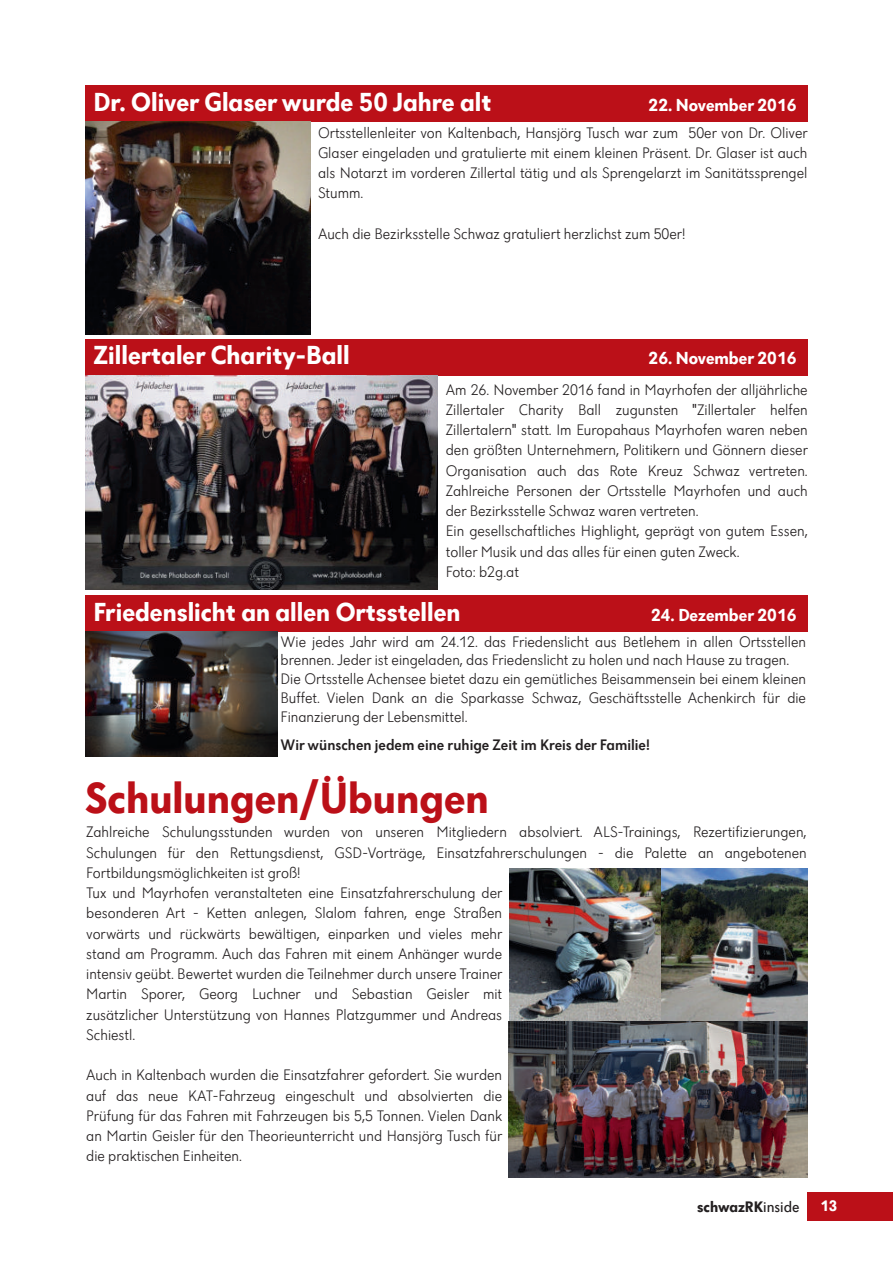
<style>
.page{position:relative;width:893px;height:1263px;background:#fff}
.page>*{position:absolute;margin:0;border:0;box-sizing:border-box;transform-origin:0 0}
.t1{font:700 45px "Dunant";color:#bb1018}
.t2{font:700 27px "Dunant";color:#fff}
.t3{font:700 18px "Dunant";color:#fff}
.t4{font:300 15.75px/20.2px "Dunant";color:#231f20}
.t5{font:500 15.75px "Dunant";color:#231f20}
.t6{font:700 15.75px "Dunant";color:#231f20}
.t7{font:700 15.75px "Dunant";color:#fff}
.s1{font-weight:400}
</style>
<div class="page">
<div style="left:807px;top:1192px;width:86px;height:28px;background:#bb1018"></div>
<div style="left:85px;top:339px;width:723px;height:36px;background:#bb1018"></div>
<img style="left:85px;top:375px;width:352px;height:214px">
<div style="left:85px;top:85px;width:723px;height:36px;background:#bb1018"></div>
<img style="left:85px;top:121px;width:226px;height:213px">
<div style="left:85px;top:595px;width:723px;height:37px;background:#bb1018"></div>
<img style="left:85px;top:632px;width:193px;height:124px">
<img style="left:508px;top:868px;width:300px;height:309px">
<h2 class="t2" style="left:94px;top:90px;width:399px">Dr. Oliver Glaser wurde 50 Jahre alt</h2>
<p class="t3" style="left:649px;top:97px;width:149px">22. November 2016</p>
<p class="t4" style="left:318px;top:123px;width:491px;text-align:justify">Ortsstellenleiter von Kaltenbach, Hansjörg Tusch war zum 50er von Dr. Oliver Glaser eingeladen und gratulierte mit einem kleinen Präsent. Dr. Glaser ist auch als Notarzt im vorderen Zillertal tätig und als Sprengelarzt im Sanitätssprengel Stumm.</p>
<p class="t4" style="left:318px;top:225px;width:369px">Auch die Bezirksstelle Schwaz gratuliert herzlichst zum 50er!</p>
<h2 class="t2" style="left:94px;top:344px;width:258px">Zillertaler Charity-Ball</h2>
<p class="t3" style="left:649px;top:351px;width:149px">26. November 2016</p>
<p class="t4" style="left:446px;top:381px;width:364px">Am 26. November 2016 fand in Mayrhofen der alljährliche Zillertaler Charity Ball zugunsten "Zillertaler helfen Zillertalern" statt. Im Europahaus Mayrhofen waren neben den größten Unternehmern, Politikern und Gönnern dieser Organisation auch das Rote Kreuz Schwaz vertreten.<br>Zahlreiche Personen der Ortsstelle Mayrhofen und auch der Bezirksstelle Schwaz waren vertreten.<br>Ein gesellschaftliches Highlight, geprägt von gutem Essen, toller Musik und das alles für einen guten Zweck.<br>Foto: b2g.at</p>
<h2 class="t2" style="left:94px;top:600px;width:368px">Friedenslicht an allen Ortsstellen</h2>
<p class="t3" style="left:651px;top:607px;width:147px">24. Dezember 2016</p>
<p class="t4" style="left:281px;top:633px;width:527px;line-height:18.8px">Wie jedes Jahr wird am 24.12. das Friedenslicht aus Betlehem in allen Ortsstellen brennen. Jeder ist eingeladen, das Friedenslicht zu holen und nach Hause zu tragen.<br>Die Ortsstelle Achensee bietet dazu ein gemütliches Beisammensein bei einem kleinen Buffet. Vielen Dank an die Sparkasse Schwaz, Geschäftsstelle Achenkirch für die Finanzierung der Lebensmittel.</p>
<p class="t5" style="left:281px;top:738px;width:371px">Wir wünschen jedem eine ruhige Zeit im Kreis der Familie!</p>
<h1 class="t1" style="left:85px;top:779px;width:405px">Schulungen/Übungen</h1>
<p class="t4" style="left:86px;top:823px;width:722px">Zahlreiche Schulungsstunden wurden von unseren Mitgliedern absolviert. ALS-Trainings, Rezertifizierungen, Schulungen für den Rettungsdienst, GSD-Vorträge, Einsatzfahrerschulungen - die Palette an angebotenen Fortbildungsmöglichkeiten ist groß!<br>Tux und Mayrhofen veranstalteten eine Einsatzfahrerschulung der<br>besonderen Art - Ketten anlegen, Slalom fahren, enge Straßen<br>vorwärts und rückwärts bewältigen, einparken und vieles mehr<br>stand am Programm. Auch das Fahren mit einem Anhänger wurde<br>intensiv geübt. Bewertet wurden die Teilnehmer durch unsere Trainer<br>Martin Sporer, Georg Luchner und Sebastian Geisler mit<br>zusätzlicher Unterstützung von Hannes Platzgummer und Andreas<br>Schiestl.</p>
<p class="t4" style="left:86px;top:1066px;width:418px;text-align:justify">Auch in Kaltenbach wurden die Einsatzfahrer gefordert. Sie wurden auf das neue KAT-Fahrzeug eingeschult und absolvierten die Prüfung für das Fahren mit Fahrzeugen bis 5,5 Tonnen. Vielen Dank an Martin Geisler für den Theorieunterricht und Hansjörg Tusch für die praktischen Einheiten.</p>
<p class="t6" style="left:697px;top:1200px;width:104px">schwazRK<span class="s1">inside</span></p>
<p class="t7" style="left:820px;top:1200px;width:19px">13</p>
</div>
